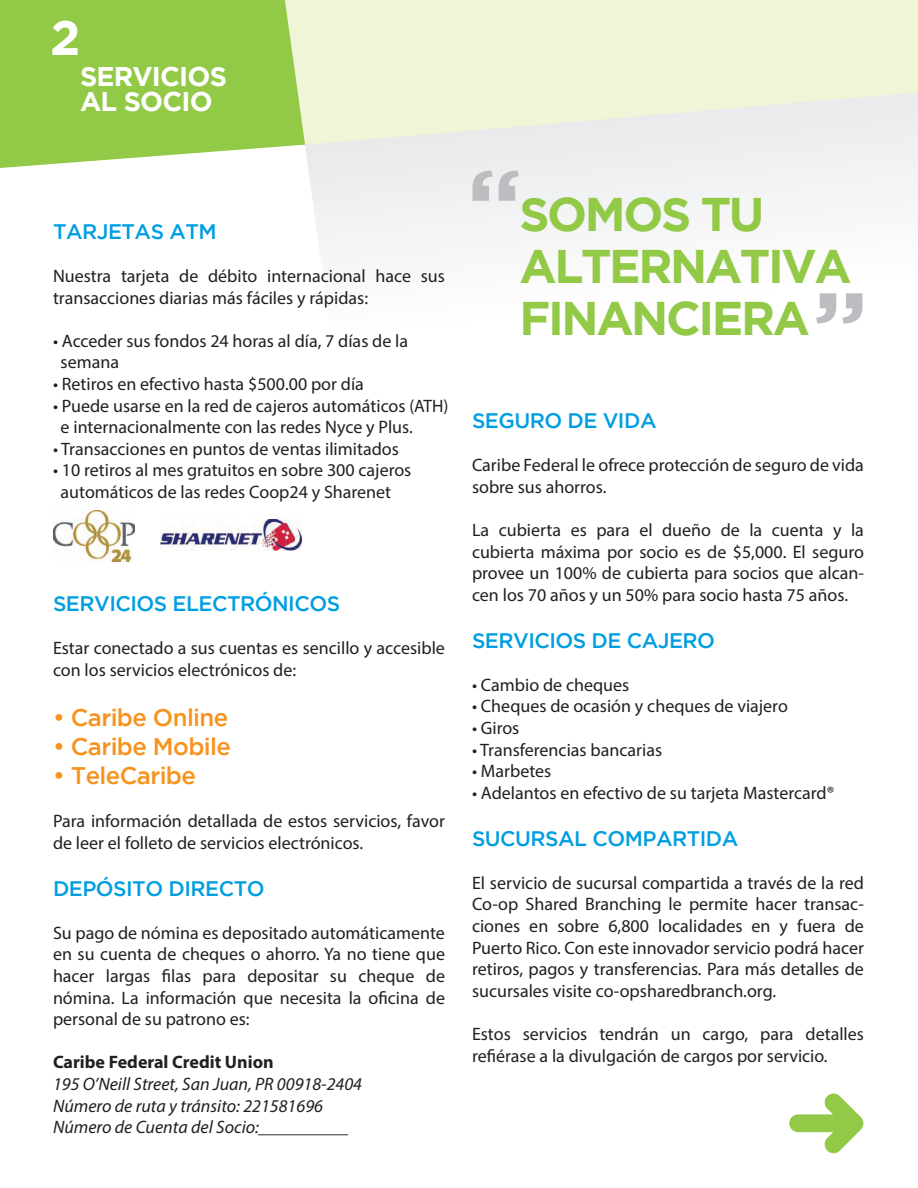
<style>
.page{position:relative;width:918px;height:1188px;background:#fff}
.page>*{position:absolute;margin:0;border:0;box-sizing:border-box;transform-origin:0 0}
.t1{font:700 48.9px "Gotham";color:#fff}
.t2{font:700 47.1px/51.9px "Gotham";letter-spacing:-.05em;color:#92c947}
.t3{font:700 27px/25.5px "Gotham";letter-spacing:-.03em;color:#fff}
.t4{font:500 24px "Gotham";letter-spacing:-.025em;color:#f7931d}
.t5{font:500 21px "Gotham";letter-spacing:-.025em;color:#009ee1}
.t6{font:18px/21.6px "Myriad Pro";color:#231f20}
.t7{font:italic 18px/21.6px "Myriad Pro";color:#231f20}
.t8{font:700 18px "Myriad Pro";color:#231f20}
</style>
<div class="page">
<div style="left:305px;top:144px;width:613px;height:109px;background:#f2f3f4"></div>
<svg style="left:305px;top:0;width:613px;height:144px;background:#eff3db"></svg>
<img style="left:53px;top:510px;width:82px;height:52px">
<img style="left:161px;top:519px;width:141px;height:31px">
<svg style="left:789px;top:1093px;width:75px;height:61px"></svg>
<svg style="left:0;top:0;width:305px;height:168px;background:#9cce57"></svg>
<svg style="left:816px;top:293px;width:47px;height:31px"></svg>
<svg style="left:472px;top:171px;width:47px;height:30px"></svg>
<h1 class="t1" style="left:50px;top:19px;width:32px">2</h1>
<h3 class="t3" style="left:80px;top:66px;width:148px">SERVICIOS<br>AL SOCIO</h3>
<p class="t5" style="left:53px;top:224px;width:165px">TARJETAS ATM</p>
<p class="t6" style="left:53px;top:265px;width:394px">Nuestra tarjeta de débito internacional hace sus transacciones diarias más fáciles y rápidas:</p>
<p class="t6" style="left:61px;top:330px;width:349px;text-indent:-8px">• Acceder sus fondos 24 horas al día, 7 días de la semana</p>
<p class="t6" style="left:53px;top:373px;width:312px">• Retiros en efectivo hasta $500.00 por día</p>
<p class="t6" style="left:61px;top:395px;width:389px;text-indent:-8px">• Puede usarse en la red de cajeros automáticos (ATH) e internacionalmente con las redes Nyce y Plus.</p>
<p class="t6" style="left:53px;top:438px;width:347px">• Transacciones en puntos de ventas ilimitados</p>
<p class="t6" style="left:61px;top:459px;width:352px;text-indent:-8px">• 10 retiros al mes gratuitos en sobre 300 cajeros automáticos de las redes Coop24 y Sharenet</p>
<p class="t5" style="left:53px;top:596px;width:289px">SERVICIOS ELECTRÓNICOS</p>
<p class="t6" style="left:53px;top:637px;width:393px">Estar conectado a sus cuentas es sencillo y accesible con los servicios electrónicos de:</p>
<h3 class="t4" style="left:53px;top:709px;width:177px">• Caribe Online</h3>
<h3 class="t4" style="left:53px;top:738px;width:179px">• Caribe Mobile</h3>
<h3 class="t4" style="left:53px;top:766px;width:144px">• TeleCaribe</h3>
<p class="t6" style="left:53px;top:810px;width:394px">Para información detallada de estos servicios, favor de leer el folleto de servicios electrónicos.</p>
<p class="t5" style="left:53px;top:880px;width:213px">DEPÓSITO DIRECTO</p>
<p class="t6" style="left:53px;top:922px;width:394px;text-align:justify">Su pago de nómina es depositado automáticamente en su cuenta de cheques o ahorro. Ya no tiene que hacer largas filas para depositar su cheque de nómina. La información que necesita la oficina de personal de su patrono es:</p>
<p class="t8" style="left:53px;top:1051px;width:222px">Caribe Federal Credit Union</p>
<p class="t7" style="left:53px;top:1073px;width:311px">195 O’Neill Street, San Juan, PR 00918-2404<br>Número de ruta y tránsito: 221581696<br>Número de Cuenta del Socio:__________</p>
<h2 class="t2" style="left:519px;top:192px;width:334px">SOMOS TU<br>ALTERNATIVA<br>FINANCIERA</h2>
<p class="t5" style="left:472px;top:413px;width:186px">SEGURO DE VIDA</p>
<p class="t6" style="left:472px;top:454px;width:393px">Caribe Federal le ofrece protección de seguro de vida sobre sus ahorros.</p>
<p class="t6" style="left:472px;top:519px;width:393px;text-align:justify">La cubierta es para el dueño de la cuenta y la cubierta máxima por socio es de $5,000. El seguro provee un 100% de cubierta para socios que alcan&shy;cen los 70 años y un 50% para socio hasta 75 años.</p>
<p class="t5" style="left:472px;top:632px;width:245px">SERVICIOS DE CAJERO</p>
<p class="t6" style="left:472px;top:674px;width:159px">• Cambio de cheques</p>
<p class="t6" style="left:472px;top:695px;width:317px">• Cheques de ocasión y cheques de viajero</p>
<p class="t6" style="left:472px;top:717px;width:49px">• Giros</p>
<p class="t6" style="left:472px;top:738px;width:192px">• Transferencias bancarias</p>
<p class="t6" style="left:472px;top:760px;width:81px">• Marbetes</p>
<p class="t6" style="left:472px;top:782px;width:364px">• Adelantos en efectivo de su tarjeta Mastercard®</p>
<p class="t5" style="left:472px;top:830px;width:268px">SUCURSAL COMPARTIDA</p>
<p class="t6" style="left:472px;top:872px;width:394px;text-align:justify">El servicio de sucursal compartida a través de la red Co-op Shared Branching le permite hacer transac&shy;ciones en sobre 6,800 localidades en y fuera de Puerto Rico. Con este innovador servicio podrá hacer retiros, pagos y transferencias. Para más detalles de sucursales visite co-opsharedbranch.org.</p>
<p class="t6" style="left:472px;top:1023px;width:394px">Estos servicios tendrán un cargo, para detalles refiérase a la divulgación de cargos por servicio.</p>
</div>
